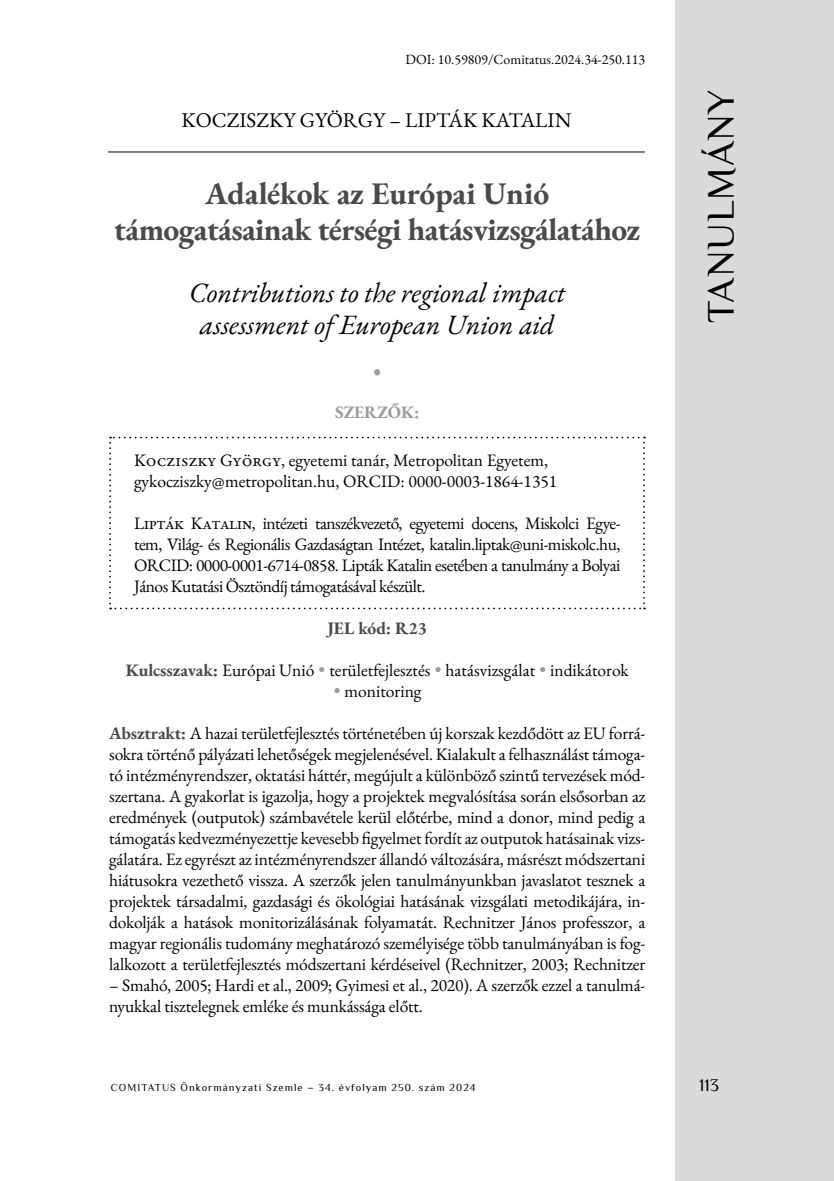
<style>
.page{position:relative;width:834px;height:1181px;background:#fff}
.page>*{position:absolute;margin:0;border:0;box-sizing:border-box;transform-origin:0 0}
.t1{font:38.5px "Philosopher";letter-spacing:.025em;color:#000}
.t2{font:700 31.5px/36.2px "EB Garamond";letter-spacing:-.02em;color:#4a4a49;text-align:center}
.t3{font:italic 28px/32.2px "EB Garamond";color:#000;text-align:center}
.t4{font:21px "EB Garamond";color:#000}
.t5{font:21px "Wingdings";color:#9d9d9c}
.t6{font:17.5px/21px "EB Garamond";letter-spacing:-.01em;color:#000}
.t7{font:700 17.5px "EB Garamond";color:#4a4a49}
.t8{font:700 17.5px "EB Garamond";color:#9d9d9c}
.t9{font:17.5px "Philosopher";color:#000}
.t10{font:14px "EB Garamond";color:#000}
.t11{font:10.5px "Philosopher";letter-spacing:.1em;color:#000}
.s1{font-weight:700;color:#4a4a49}
.s2{color:#9d9d9c}
</style>
<div class="page">
<hr style="left:108px;top:151px;width:536px;height:1px;background:#000">
<div style="left:675px;top:0;width:158px;height:1181px;background:#dadada"></div>
<svg style="left:109px;top:437px;width:536px;height:172px"></svg>
<p class="t10" style="left:405px;top:50px;width:241px">DOI: 10.59809/Comitatus.2024.34-250.113</p>
<p class="t4" style="left:181px;top:107px;width:391px">KOCZISZKY GYÖRGY – LIPTÁK KATALIN</p>
<h2 class="t2" style="left:114px;top:175px;width:527px">Adalékok az Európai Unió támogatásainak térségi hatásvizsgálatához</h2>
<h3 class="t3" style="left:189px;top:277px;width:378px">Contributions to the regional impact assessment of European Union aid</h3>
<p class="t5" style="left:372px;top:361px;width:11px">•</p>
<p class="t8" style="left:335px;top:400px;width:86px">SZERZŐK:</p>
<p class="t6" style="left:134px;top:450px;width:424px">Kocziszky György, egyetemi tanár, Metropolitan Egyetem, gykocziszky@metropolitan.hu, ORCID: 0000-0003-1864-1351</p>
<p class="t6" style="left:134px;top:513px;width:488px;text-align:justify">Lipták Katalin, intézeti tanszékvezető, egyetemi docens, Miskolci Egye&shy;tem, Világ- és Regionális Gazdaságtan Intézet, katalin.liptak@uni-miskolc.hu, ORCID: 0000-0001-6714-0858. Lipták Katalin esetében a tanulmány a Bolyai János Kutatási Ösztöndíj támogatásával készült.</p>
<p class="t7" style="left:327px;top:617px;width:101px">JEL kód: R23</p>
<p class="t6" style="left:126px;top:660px;width:504px"><span class="s1">Kulcsszavak:</span> Európai Unió <span class="s2">•</span> területfejlesztés <span class="s2">•</span> hatásvizsgálat <span class="s2">•</span> indikátorok</p>
<p class="t6" style="left:333px;top:681px;width:90px"><span class="s2">•</span> monitoring</p>
<p class="t6" style="left:109px;top:723px;width:537px;text-align:justify"><span class="s1">Absztrakt:</span> A hazai területfejlesztés történetében új korszak kezdődött az EU forrá&shy;sokra történő pályázati lehetőségek megjelenésével. Kialakult a felhasználást támoga&shy;tó intézményrendszer, oktatási háttér, megújult a különböző szintű tervezések mód&shy;szertana. A gyakorlat is igazolja, hogy a projektek megvalósítása során elsősorban az eredmények (outputok) számbavétele kerül előtérbe, mind a donor, mind pedig a támogatás kedvezményezettje kevesebb figyelmet fordít az outputok hatásainak vizs&shy;gálatára. Ez egyrészt az intézményrendszer állandó változására, másrészt módszertani hiátusokra vezethető vissza. A szerzők jelen tanulmányunkban javaslatot tesznek a projektek társadalmi, gazdasági és ökológiai hatásának vizsgálati metodikájára, in&shy;dokolják a hatások monitorizálásának folyamatát. Rechnitzer János professzor, a magyar regionális tudomány meghatározó személyisége több tanulmányában is fog&shy;lalkozott a területfejlesztés módszertani kérdéseivel (Rechnitzer, 2003; Rechnitzer</p>
<p class="t6" style="left:109px;top:975px;width:537px">– Smahó, 2005; Hardi et al., 2009; Gyimesi et al., 2020). A szerzők ezzel a tanulmá&shy;nyukkal tisztelegnek emléke és munkássága előtt.</p>
<h1 class="t1" style="left:696px;top:323px;width:236px;rotate:-90deg">TANULMÁNY</h1>
<p class="t11" style="left:111px;top:1080px;width:366px">COMITATUS Önkormányzati Szemle – 34. évfolyam 250. szám 2024</p>
<p class="t9" style="left:699px;top:1074px;width:21px">113</p>
</div>
